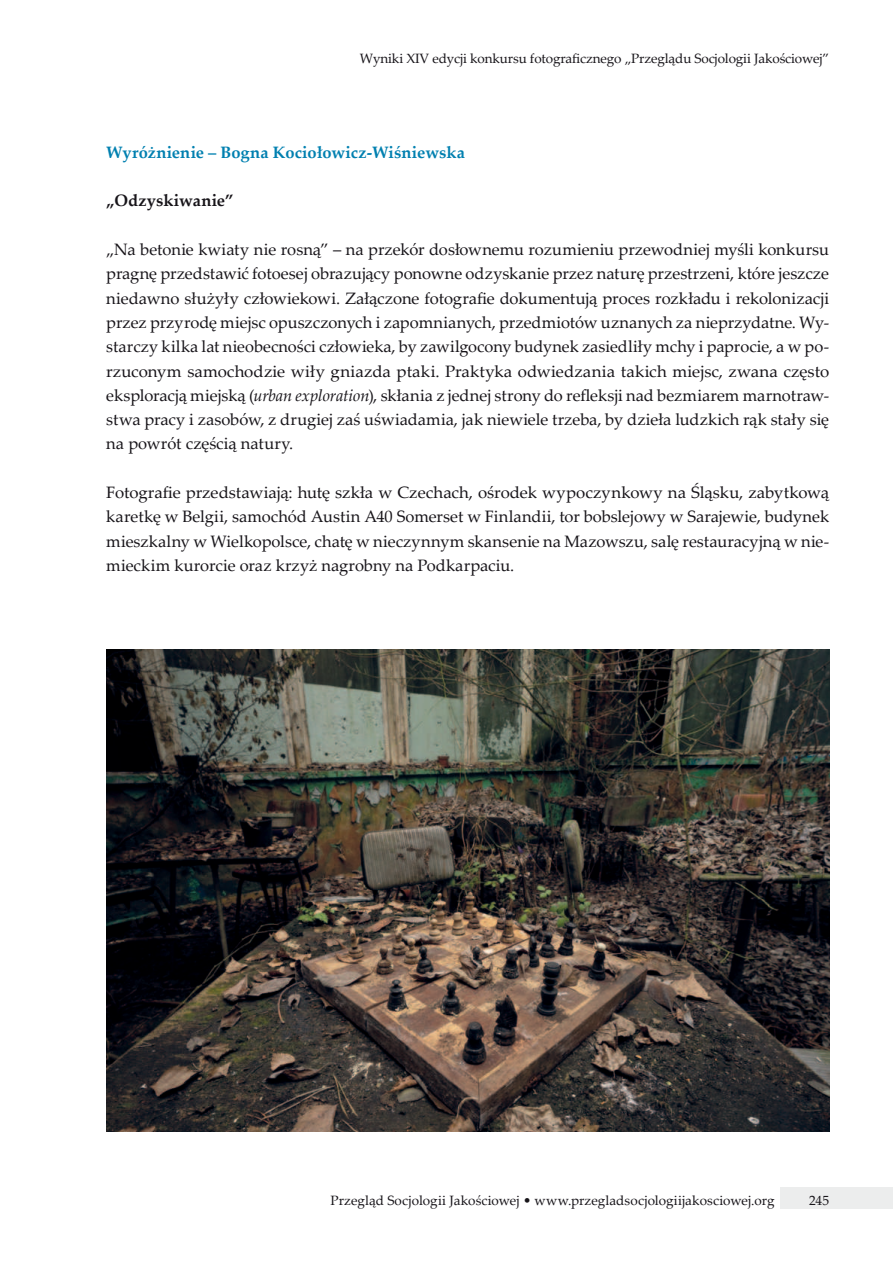
<style>
.page{position:relative;width:893px;height:1263px;background:#fff}
.page>*{position:absolute;margin:0;border:0;box-sizing:border-box;transform-origin:0 0}
.t1{font:16.5px/24.3px "Palatino Linotype";color:#171419;text-align:justify}
.t2{font:700 16.5px "Palatino Linotype";color:#0080b0}
.t3{font:700 16.5px "Palatino Linotype";color:#171419}
.t4{font:13.5px "Palatino Linotype";letter-spacing:-.01em;color:#171419}
.s1{font-style:italic}
</style>
<div class="page">
<div style="left:780px;top:1187px;width:113px;height:21px;background:#eceded"></div>
<img style="left:106px;top:649px;width:723px;height:482px">
<p class="t4" style="left:360px;top:49px;width:471px">Wyniki XIV edycji konkursu fotogra昀椀cznego „Przeglądu Socjologii Jakościowej”</p>
<p class="t2" style="left:106px;top:141px;width:360px">Wyróżnienie – Bogna Kociołowicz-Wiśniewska</p>
<p class="t3" style="left:106px;top:189px;width:129px">„Odzyskiwanie”</p>
<p class="t1" style="left:106px;top:237px;width:724px">„Na betonie kwiaty nie rosną” – na przekór dosłownemu rozumieniu przewodniej myśli konkursu pragnę przedstawić fotoesej obrazujący ponowne odzyskanie przez naturę przestrzeni, które jeszcze niedawno służyły człowiekowi. Załączone fotogra昀椀e dokumentują proces rozkładu i rekolonizacji przez przyrodę miejsc opuszczonych i zapomnianych, przedmiotów uznanych za nieprzydatne. Wy&shy;starczy kilka lat nieobecności człowieka, by zawilgocony budynek zasiedliły mchy i paprocie, a w po&shy;rzuconym samochodzie wiły gniazda ptaki. Praktyka odwiedzania takich miejsc, zwana często eksploracją miejską (<span class="s1">urban exploration</span>), skłania z jednej strony do re昀氀eksji nad bezmiarem marnotraw&shy;stwa pracy i zasobów, z drugiej zaś uświadamia, jak niewiele trzeba, by dzieła ludzkich rąk stały się na powrót częścią natury.</p>
<p class="t1" style="left:106px;top:480px;width:724px">Fotogra昀椀e przedstawiają: hutę szkła w Czechach, ośrodek wypoczynkowy na Śląsku, zabytkową karetkę w Belgii, samochód Austin A40 Somerset w Finlandii, tor bobslejowy w Sarajewie, budynek mieszkalny w Wielkopolsce, chatę w nieczynnym skansenie na Mazowszu, salę restauracyjną w nie&shy;mieckim kurorcie oraz krzyż nagrobny na Podkarpaciu.</p>
<p class="t4" style="left:331px;top:1191px;width:445px">Przegląd Socjologii Jakościowej • www.przegladsocjologiijakosciowej.org</p>
<p class="t4" style="left:809px;top:1191px;width:21px">245</p>
</div>
